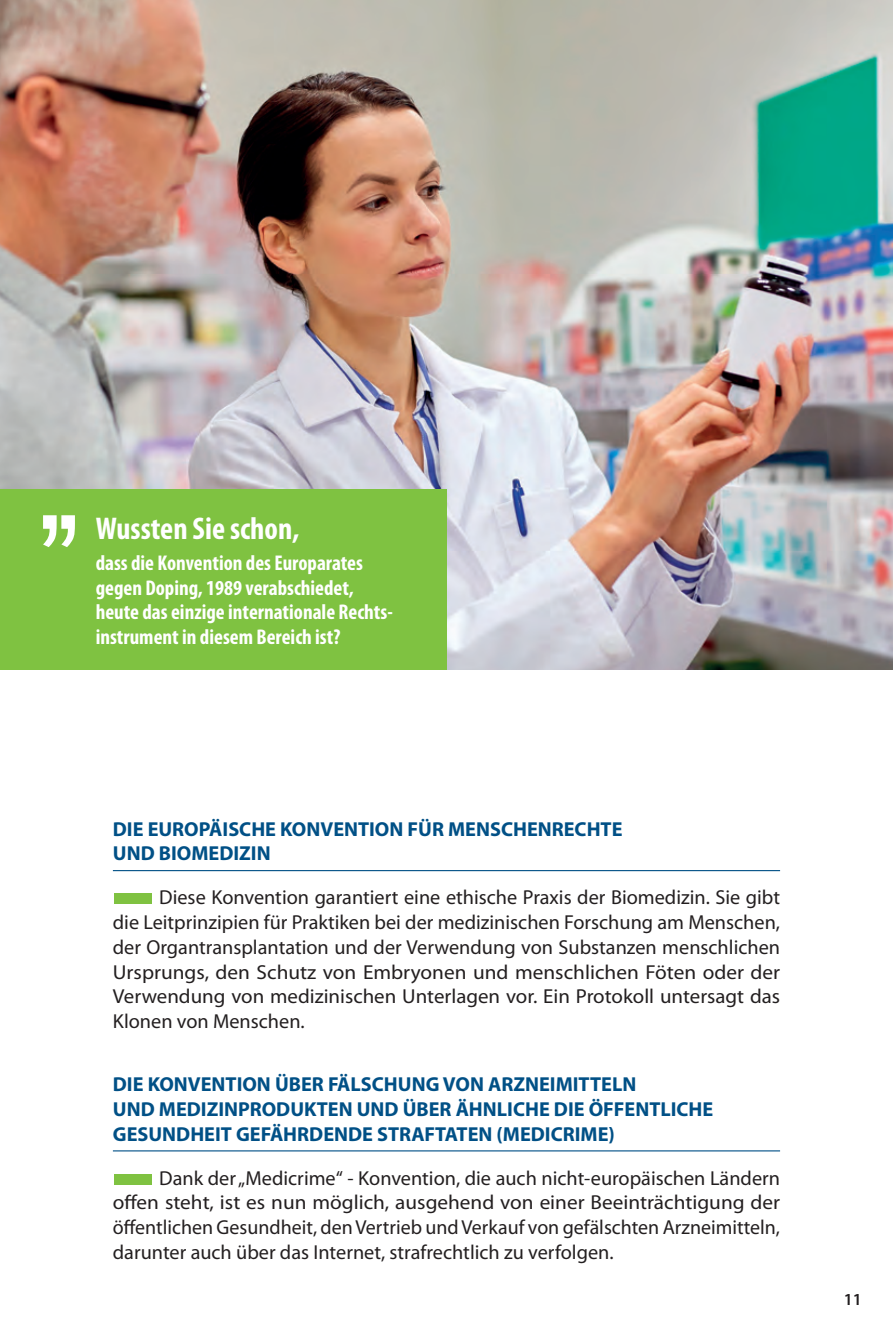
<style>
.page{position:relative;width:893px;height:1340px;background:#fff}
.page>*{position:absolute;margin:0;border:0;box-sizing:border-box;transform-origin:0 0}
.t1{font:700 condensed 31.5px "Myriad Pro";color:#fff}
.t2{font:700 condensed 21.38px/24.8px "Myriad Pro";color:#fff}
.t3{font:20.25px/24.8px "Myriad Pro";color:#231f20;text-align:justify}
.t4{font:700 20.25px/24.8px "Myriad Pro";color:#015086}
.t5{font:600 16.88px "Myriad Pro";color:#231f20}
.s1{color:#7fc241}
</style>
<div class="page">
<img style="left:0;top:0;width:893px;height:670px">
<hr style="left:113px;top:870px;width:667px;height:1px;background:#015086">
<hr style="left:113px;top:1150px;width:667px;height:1px;background:#015086">
<div style="left:0;top:489px;width:446px;height:181px;background:#7fc241"></div>
<svg style="left:43px;top:515px;width:32px;height:32px"></svg>
<h1 class="t1" style="left:96px;top:508px;width:205px">Wussten Sie schon,</h1>
<p class="t2" style="left:96px;top:550px;width:299px">dass die Konvention des Europarates gegen Doping, 1989 verabschiedet, heute das einzige internationale Rechts&shy;instrument in diesem Bereich ist?</p>
<p class="t4" style="left:113px;top:815px;width:511px">DIE EUROPÄISCHE KONVENTION FÜR MENSCHENRECHTE<br>UND BIOMEDIZIN</p>
<p class="t3" style="left:113px;top:884px;width:669px"><span class="s1">■</span>Diese Konvention garantiert eine ethische Praxis der Biomedizin. Sie gibt die Leitprinzipien für Praktiken bei der medizinischen Forschung am Menschen, der Organtransplantation und der Verwendung von Substanzen menschlichen Ursprungs, den Schutz von Embryonen und menschlichen Föten oder der Verwendung von medizinischen Unterlagen vor. Ein Protokoll untersagt das Klonen von Menschen.</p>
<p class="t4" style="left:113px;top:1071px;width:602px">DIE KONVENTION ÜBER FÄLSCHUNG VON ARZNEIMITTELN<br>UND MEDIZINPRODUKTEN UND ÜBER ÄHNLICHE DIE ÖFFENTLICHE<br>GESUNDHEIT GEFÄHRDENDE STRAFTATEN (MEDICRIME)</p>
<p class="t3" style="left:113px;top:1165px;width:669px"><span class="s1">■</span>Dank der „Medicrime“ - Konvention, die auch nicht-europäischen Ländern offen steht, ist es nun möglich, ausgehend von einer Beeinträchtigung der öffentlichen Gesundheit, den Vertrieb und Verkauf von gefälschten Arzneimitteln, darunter auch über das Internet, strafrechtlich zu verfolgen.</p>
<p class="t5" style="left:844px;top:1288px;width:20px">11</p>
</div>
